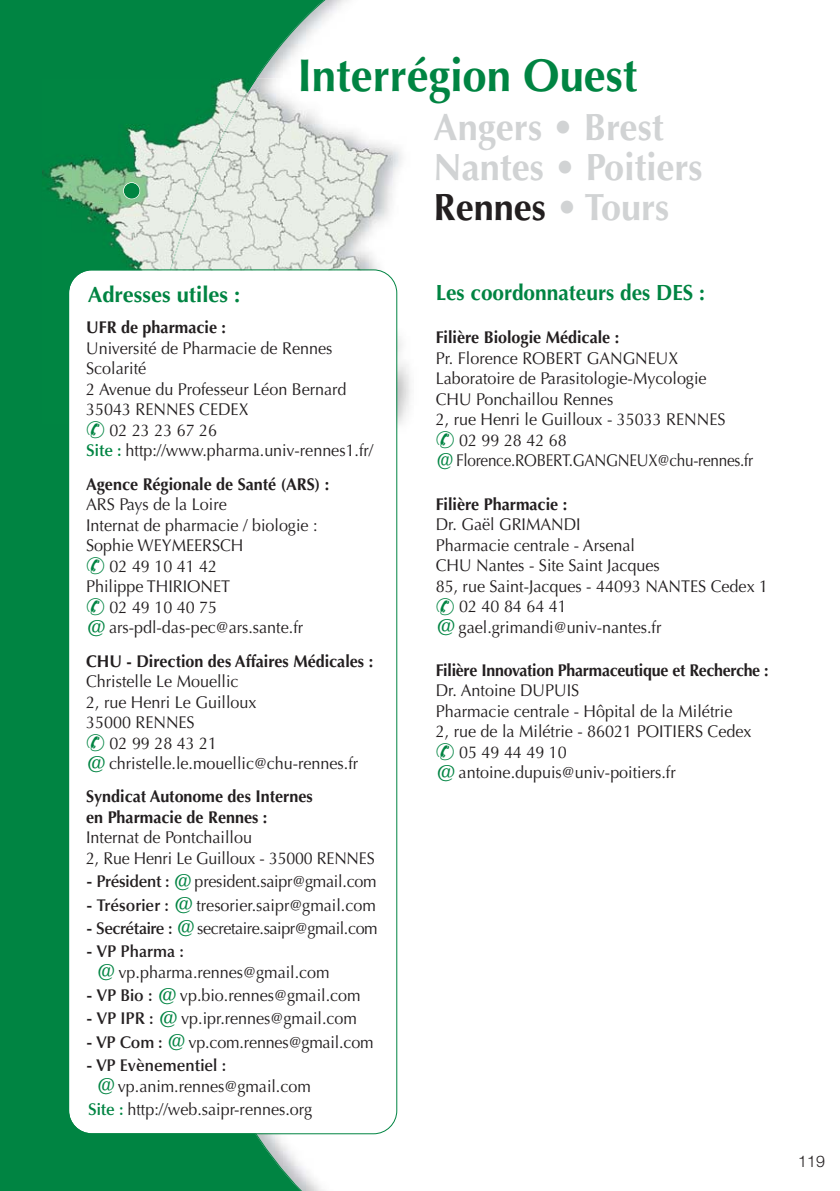
<style>
.page{position:relative;width:840px;height:1191px;background:#fff}
.page>*{position:absolute;margin:0;border:0;box-sizing:border-box;transform-origin:0 0}
.t1{font:700 46px "Optima";color:#008442;scale:.95 1}
.t2{font:700 38px/40px "Optima";color:#d1d3d4;scale:.95 1}
.t3{font:700 22px "Optima";color:#008442;scale:.95 1}
.t4{font:700 22px "Optima";color:#008442}
.t5{font:17px/20.4px "Optima";color:#231f20;scale:.95 1}
.t6{font:700 17px/20.6px "Optima";color:#231f20;scale:.95 1}
.t7{font:700 17px "Optima";color:#231f20;scale:.94 1}
.t8{font:17px "Optima";letter-spacing:-.025em;color:#231f20;scale:.95 1}
.t9{font:300 16px "Helvetica Neue";color:#231f20}
.s1{color:#231f20}
.s2{color:#008442}
.s3{font-weight:600;color:#008442}
.s4{font-size:26px;color:#008442}
.s5{font-weight:600}
</style>
<div class="page">
<div style="left:0;top:0;width:125px;height:1191px;background:#008442"></div>
<svg style="left:125px;top:0;width:239px;height:1191px"></svg>
<img style="left:257px;top:78px;width:136px;height:203px">
<img style="left:42px;top:78px;width:95px;height:346px">
<img style="left:137px;top:78px;width:120px;height:191px">
<div style="left:124px;top:183px;width:16px;height:16px;background:#008442;border-radius:50%"></div>
<div style="left:123px;top:182px;width:17px;height:17px;border:1px solid #fff;border-radius:50%"></div>
<div style="left:69px;top:270px;width:327px;height:863px;background:#fff;border-radius:23px"></div>
<div style="left:68px;top:269px;width:329px;height:865px;border:2px solid #008442;border-radius:24px"></div>
<h1 class="t1" style="left:297px;top:49px;width:359px">Interrégion Ouest</h1>
<h2 class="t2" style="left:433px;top:107px;width:284px">Angers • Brest<br>Nantes • Poitiers<br><span class="s1">Rennes</span> • Tours</h2>
<p class="t4" style="left:88px;top:281px;width:154px">Adresses utiles :</p>
<p class="t6" style="left:86px;top:317px;width:149px">UFR de pharmacie :</p>
<p class="t5" style="left:86px;top:338px;width:304px">Université de Pharmacie de Rennes<br>Scolarité<br>2 Avenue du Professeur Léon Bernard<br>35043 RENNES CEDEX<br><span class="s2">✆</span> 02 23 23 67 26<br><span class="s3">Site :</span> http://www.pharma.univ-rennes1.fr/</p>
<p class="t6" style="left:86px;top:474px;width:257px">Agence Régionale de Santé (ARS) :</p>
<p class="t5" style="left:86px;top:494px;width:245px">ARS Pays de la Loire<br>Internat de pharmacie / biologie :<br>Sophie WEYMEERSCH<br><span class="s2">✆</span> 02 49 10 41 42<br>Philippe THIRIONET<br><span class="s2">✆</span> 02 49 10 40 75 <span class="s4">@</span>ars-pdl-das-pec@ars.sante.fr</p>
<p class="t6" style="left:86px;top:650px;width:303px">CHU - Direction des Affaires Médicales :</p>
<p class="t5" style="left:86px;top:671px;width:288px">Christelle Le Mouellic<br>2, rue Henri Le Guilloux<br>35000 RENNES<br><span class="s2">✆</span> 02 99 28 43 21 <span class="s4">@</span>christelle.le.mouellic@chu-rennes.fr</p>
<p class="t6" style="left:86px;top:786px;width:240px">Syndicat Autonome des Internes en Pharmacie de Rennes :</p>
<p class="t5" style="left:86px;top:827px;width:305px">Internat de Pontchaillou<br>2, Rue Henri Le Guilloux - 35000 RENNES</p>
<p class="t5" style="left:86px;top:871px;width:307px"><span class="s5">- Président :</span> <span class="s4">@</span>president.saipr@gmail.com</p>
<p class="t5" style="left:86px;top:895px;width:306px"><span class="s5">- Trésorier :</span> <span class="s4">@</span>tresorier.saipr@gmail.com</p>
<p class="t8" style="left:86px;top:918px;width:308px"><span class="s5">- Secrétaire :</span> <span class="s4">@</span>secretaire.saipr@gmail.com</p>
<p class="t5" style="left:97px;top:941px;width:247px;text-indent:-10px"><span class="s5">- VP Pharma : </span><span class="s4">@</span>vp.pharma.rennes@gmail.com</p>
<p class="t5" style="left:86px;top:985px;width:290px"><span class="s5">- VP Bio :</span> <span class="s4">@</span>vp.bio.rennes@gmail.com</p>
<p class="t5" style="left:86px;top:1008px;width:286px"><span class="s5">- VP IPR :</span> <span class="s4">@</span>vp.ipr.rennes@gmail.com</p>
<p class="t5" style="left:86px;top:1032px;width:304px"><span class="s5">- VP Com :</span> <span class="s4">@</span>vp.com.rennes@gmail.com</p>
<p class="t5" style="left:96px;top:1055px;width:227px;text-indent:-10px"><span class="s5">- VP Evènementiel : </span><span class="s4">@</span>vp.anim.rennes@gmail.com</p>
<p class="t5" style="left:88px;top:1099px;width:237px"><span class="s3">Site :</span> http://web.saipr-rennes.org</p>
<p class="t3" style="left:435px;top:280px;width:284px">Les coordonnateurs des DES :</p>
<p class="t6" style="left:435px;top:327px;width:195px">Filière Biologie Médicale :</p>
<p class="t5" style="left:435px;top:348px;width:335px">Pr. Florence ROBERT GANGNEUX<br>Laboratoire de Parasitologie-Mycologie<br>CHU Ponchaillou Rennes<br>2, rue Henri le Guilloux - 35033 RENNES<br><span class="s2">✆</span> 02 99 28 42 68 <span class="s4">@</span>Florence.ROBERT.GANGNEUX@chu-rennes.fr</p>
<p class="t6" style="left:435px;top:494px;width:140px">Filière Pharmacie :</p>
<p class="t5" style="left:435px;top:514px;width:351px">Dr. Gaël GRIMANDI<br>Pharmacie centrale - Arsenal<br>CHU Nantes - Site Saint Jacques<br>85, rue Saint-Jacques - 44093 NANTES Cedex 1 <span class="s2">✆</span> 02 40 84 64 41 <span class="s4">@</span>gael.grimandi@univ-nantes.fr</p>
<p class="t7" style="left:435px;top:660px;width:355px">Filière Innovation Pharmaceutique et Recherche :</p>
<p class="t5" style="left:435px;top:680px;width:334px">Dr. Antoine DUPUIS<br>Pharmacie centrale - Hôpital de la Milétrie<br>2, rue de la Milétrie - 86021 POITIERS Cedex <span class="s2">✆</span> 05 49 44 49 10 <span class="s4">@</span>antoine.dupuis@univ-poitiers.fr</p>
<p class="t9" style="left:797px;top:1151px;width:28px">119</p>
</div>
